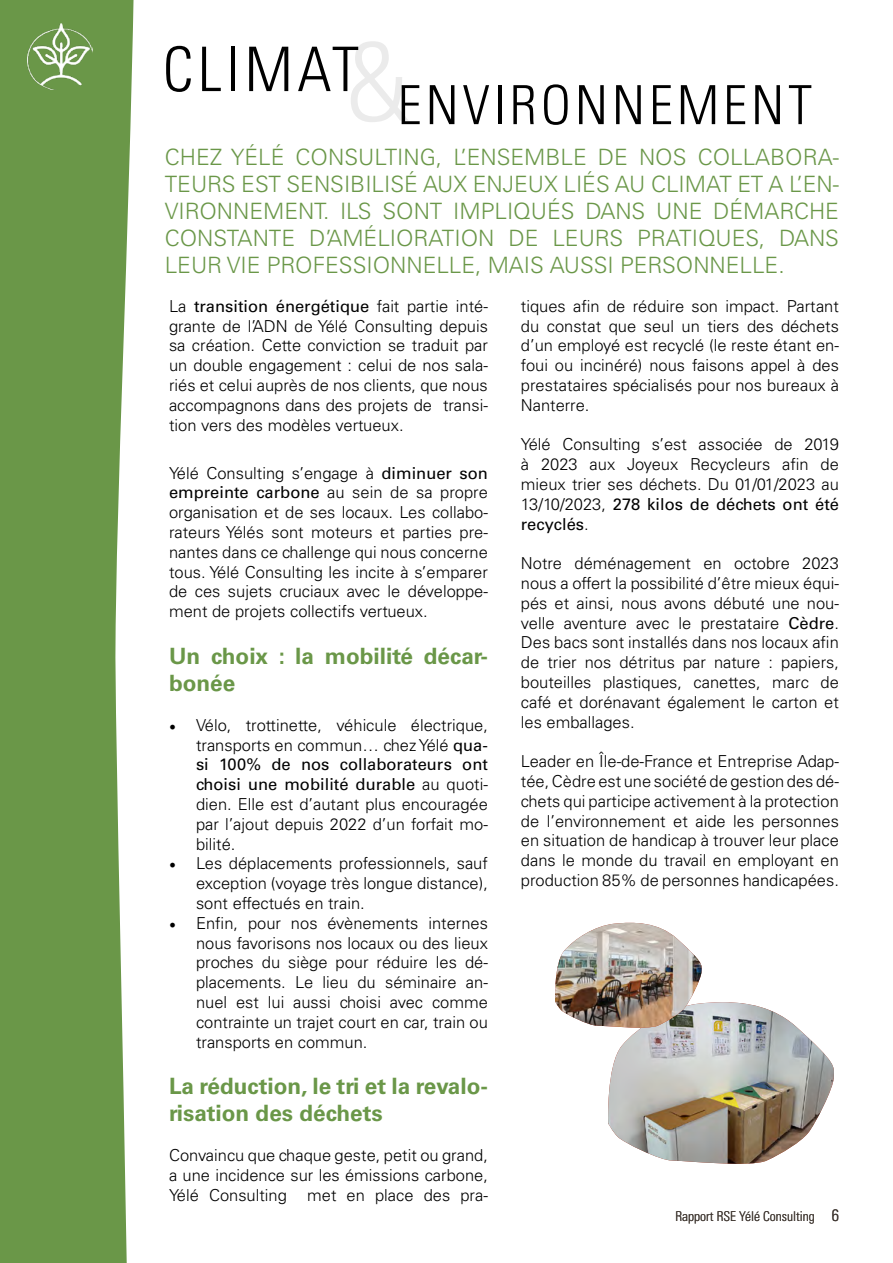
<style>
.page{position:relative;width:893px;height:1263px;background:#fff}
.page>*{position:absolute;margin:0;border:0;box-sizing:border-box;transform-origin:0 0}
.t1{font:300 condensed 54px "Univers LT Std";letter-spacing:.075em;color:#000}
.t2{font:300 22.5px/27px "Univers LT Std";color:#6a9748;text-align:justify}
.t3{font:700 22.5px/27px "Univers LT Std";color:#6a9748}
.t4{font:300 16.5px/19.8px "Univers LT Std";color:#000;text-align:justify}
.t5{font:300 condensed 13.5px "Univers LT Std";color:#3f3731}
.s1{font-size:108px}
.s2{font-weight:400}
.s3{font-family:"Minion Pro";font-weight:400;font-size:18px}
.s4{font-size:16.5px}
</style>
<div class="page">
<svg style="left:0;top:0;width:134px;height:1263px;background:#77a058"></svg>
<img style="left:27px;top:23px;width:65px;height:66px">
<img style="left:608px;top:922px;width:226px;height:242px">
<img style="left:555px;top:923px;width:148px;height:106px">
<h1 class="t1" style="left:163px;top:73px;width:651px"><sup>CLIMAT</sup><span class="s1">&amp;</span>ENVIRONNEMENT</h1>
<p class="t2" style="left:165px;top:144px;width:676px">CHEZ YÉLÉ CONSULTING, L’ENSEMBLE DE NOS COLLABORA-TEURS EST SENSIBILISÉ AUX ENJEUX LIÉS AU CLIMAT ET A L’EN-VIRONNEMENT. ILS SONT IMPLIQUÉS DANS UNE DÉMARCHE CONSTANTE D’AMÉLIORATION DE LEURS PRATIQUES, DANS LEUR VIE PROFESSIONNELLE, MAIS AUSSI PERSONNELLE.</p>
<p class="t4" style="left:169px;top:296px;width:320px">La <span class="s2">transition énergétique</span> fait partie inté&shy;grante de l’ADN de Yélé Consulting depuis sa création. Cette conviction se traduit par un double engagement : celui de nos sala&shy;riés et celui auprès de nos clients, que nous accompagnons dans des projets de transi&shy;tion vers des modèles vertueux.</p>
<p class="t4" style="left:169px;top:463px;width:320px">Yélé Consulting s’engage à <span class="s2">diminuer son empreinte carbone</span> au sein de sa propre organisation et de ses locaux. Les collabo&shy;rateurs Yélés sont moteurs et parties pre&shy;nantes dans ce challenge qui nous concerne tous. Yélé Consulting les incite à s’emparer de ces sujets cruciaux avec le développe&shy;ment de projets collectifs vertueux.</p>
<h2 class="t3" style="left:169px;top:643px;width:320px">Un choix : la mobilité décar&shy;bonée</h2>
<p class="t4" style="left:196px;top:715px;width:293px;text-indent:-27px"><span class="s3">•</span> Vélo, trottinette, véhicule électrique, transports en commun… chez Yélé <span class="s2">qua&shy;si 100% de nos collaborateurs ont choisi une mobilité durable</span> au quoti&shy;dien. Elle est d’autant plus encouragée par l’ajout depuis 2022 d’un forfait mo&shy;bilité.</p>
<p class="t4" style="left:196px;top:853px;width:293px;text-indent:-27px"><span class="s3">•</span> Les déplacements professionnels, sauf exception (voyage très longue distance), sont effectués en train.</p>
<p class="t4" style="left:196px;top:913px;width:293px;text-indent:-27px"><span class="s3">•</span> Enfin, pour nos évènements internes nous favorisons nos locaux ou des lieux proches du siège pour réduire les dé&shy;placements. Le lieu du séminaire an&shy;nuel est lui aussi choisi avec comme contrainte un trajet court en car, train ou transports en commun.</p>
<h2 class="t3" style="left:169px;top:1073px;width:320px">La réduction, le tri et la revalo&shy;risation des déchets</h2>
<p class="t4" style="left:169px;top:1145px;width:320px">Convaincu que chaque geste, petit ou grand, a une incidence sur les émissions carbone, Yélé Consulting met en place des pra-</p>
<p class="t4" style="left:521px;top:296px;width:320px">tiques afin de réduire son impact. Partant du constat que seul un tiers des déchets d’un employé est recyclé (le reste étant en&shy;foui ou incinéré) nous faisons appel à des prestataires spécialisés pour nos bureaux à Nanterre.</p>
<p class="t4" style="left:521px;top:435px;width:320px">Yélé Consulting s’est associée de 2019 à 2023 aux Joyeux Recycleurs afin de mieux trier ses déchets. Du 01/01/2023 au 13/10/2023, <span class="s2">278 kilos de déchets ont été recyclés</span>.</p>
<p class="t4" style="left:521px;top:553px;width:320px">Notre déménagement en octobre 2023 nous a offert la possibilité d’être mieux équi&shy;pés et ainsi, nous avons débuté une nou&shy;velle aventure avec le prestataire <span class="s2">Cèdre</span>.<br>Des bacs sont installés dans nos locaux afin de trier nos détritus par nature : papiers, bouteilles plastiques, canettes, marc de café et dorénavant également le carton et les emballages.</p>
<p class="t4" style="left:521px;top:751px;width:320px">Leader en Île-de-France et Entreprise Adap&shy;tée, Cèdre est une société de gestion des dé&shy;chets qui participe activement à la protection de l’environnement et aide les personnes en situation de handicap à trouver leur place dans le monde du travail en employant en production 85% de personnes handicapées.</p>
<p class="t5" style="left:675px;top:1208px;width:165px">Rapport RSE Yélé Consulting <span class="s4">6</span></p>
</div>
